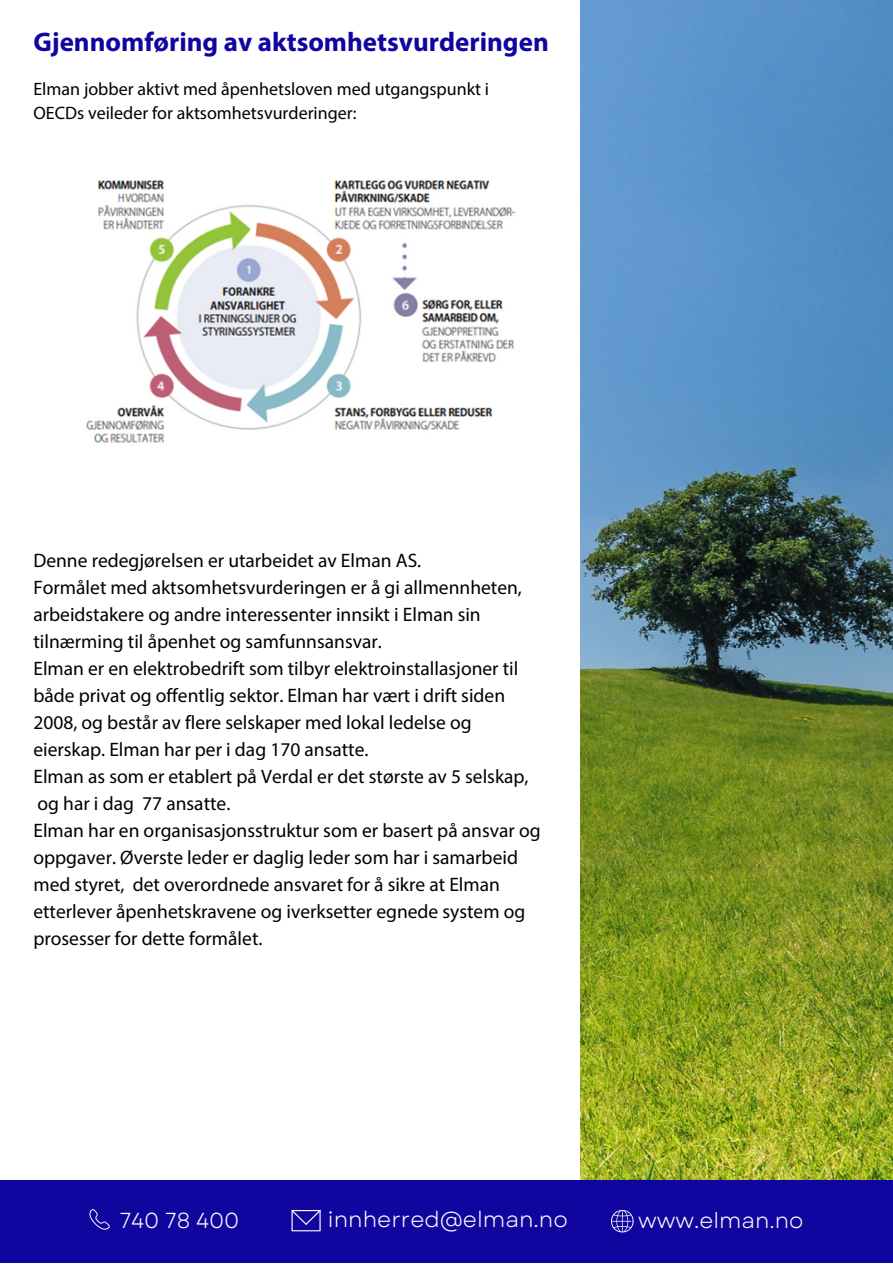
<style>
.page{position:relative;width:893px;height:1264px;background:#fff}
.page>*{position:absolute;margin:0;border:0;box-sizing:border-box;transform-origin:0 0}
.t1{font:700 27px "Myriad Pro";color:#10069f}
.t2{font:21.9px "Garet";color:#fff}
.t3{font:21.75px "Garet";color:#fff}
.t4{font:21.6px "Garet";color:#fff}
.t5{font:19.5px/27px "Myriad Pro";color:#000}
.t6{font:18px/24.8px "Myriad Pro";color:#000}
</style>
<div class="page">
<img style="left:580px;top:0;width:312px;height:1179px">
<div style="left:0;top:1179px;width:892px;height:83px;background:#10069f"></div>
<svg style="left:89px;top:1209px;width:21px;height:20px"></svg>
<svg style="left:291px;top:1210px;width:30px;height:21px"></svg>
<svg style="left:611px;top:1210px;width:22px;height:22px"></svg>
<img style="left:85px;top:180px;width:431px;height:263px">
<p class="t1" style="left:33px;top:31px;width:517px">Gjennomføring av aktsomhetsvurderingen</p>
<p class="t6" style="left:33px;top:78px;width:457px">Elman jobber aktivt med åpenhetsloven med utgangspunkt i<br>OECDs veileder for aktsomhetsvurderinger:</p>
<p class="t5" style="left:33px;top:549px;width:389px">Denne redegjørelsen er utarbeidet av Elman AS.</p>
<p class="t5" style="left:33px;top:576px;width:490px">Formålet med aktsomhetsvurderingen er å gi allmennheten, arbeidstakere og andre interessenter innsikt i Elman sin tilnærming til åpenhet og samfunnsansvar.</p>
<p class="t5" style="left:33px;top:657px;width:486px">Elman er en elektrobedrift som tilbyr elektroinstallasjoner til både privat og offentlig sektor. Elman har vært i drift siden 2008, og består av flere selskaper med lokal ledelse og eierskap. Elman har per i dag 170 ansatte.</p>
<p class="t5" style="left:33px;top:765px;width:496px">Elman as som er etablert på Verdal er det største av 5 selskap, og har i dag 77 ansatte.</p>
<p class="t5" style="left:33px;top:818px;width:508px">Elman har en organisasjonsstruktur som er basert på ansvar og oppgaver. Øverste leder er daglig leder som har i samarbeid med styret, det overordnede ansvaret for å sikre at Elman etterlever åpenhetskravene og iverksetter egnede system og prosesser for dette formålet.</p>
<p class="t4" style="left:120px;top:1204px;width:121px">740 78 400</p>
<p class="t2" style="left:328px;top:1203px;width:241px">innherred@elman.no</p>
<p class="t3" style="left:638px;top:1204px;width:167px">www.elman.no</p>
</div>
